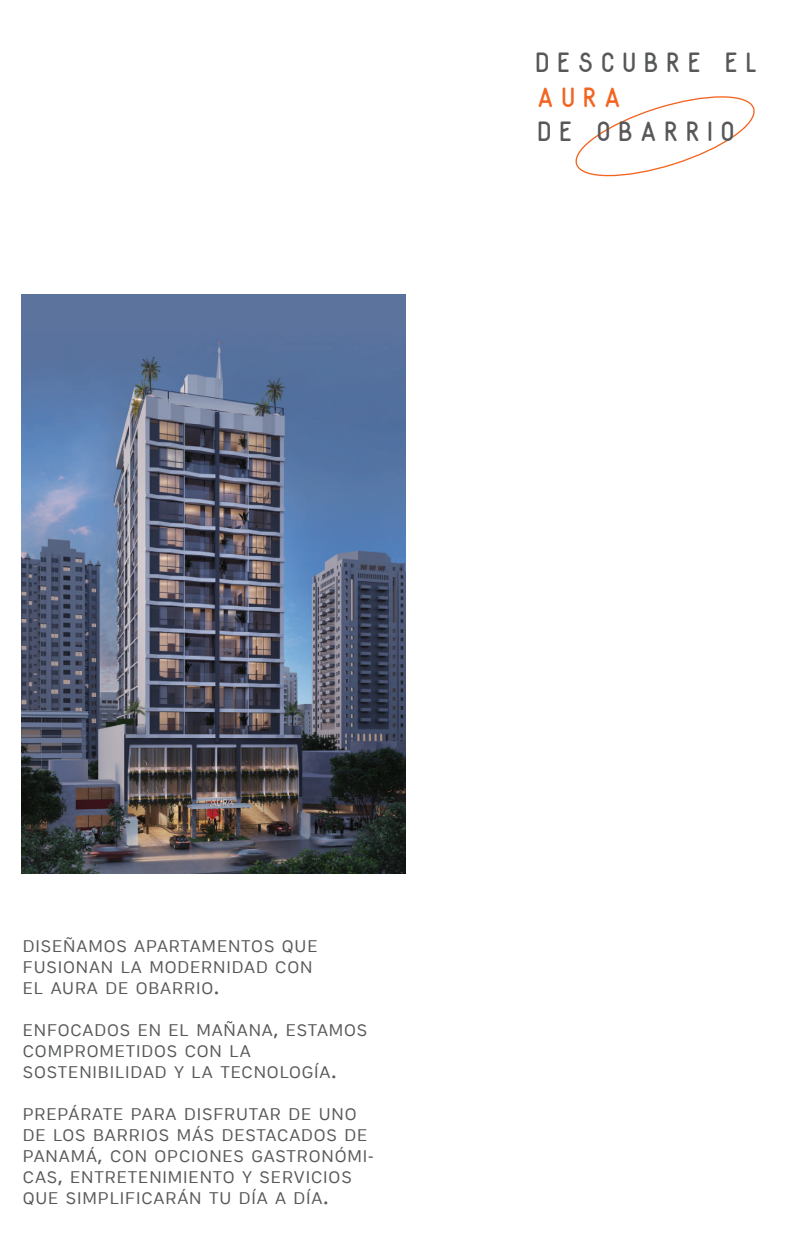
<style>
.page{position:relative;width:810px;height:1238px;background:#fff}
.page>*{position:absolute;margin:0;border:0;box-sizing:border-box;transform-origin:0 0}
.t1{font:26.55px "Everbright Sans";letter-spacing:.3em;color:#57585a}
.t2{font:26.55px "Everbright Sans";color:#f36421}
.t3{font:16.8px/21px "Publik";letter-spacing:.05em;color:#57585a}
.s1{font-size:24px}
</style>
<div class="page">
<img style="left:21px;top:295px;width:385px;height:578px">
<svg style="left:575px;top:96px;width:180px;height:81px"></svg>
<h1 class="t1" style="left:537px;top:52px;width:223px">DESCUBRE EL</h1>
<h1 class="t2" style="left:539px;top:87px;width:85px">AURA</h1>
<h1 class="t1" style="left:539px;top:121px;width:198px">DE OBARRIO</h1>
<p class="t3" style="left:23px;top:936px;width:296px">DISEÑAMOS APARTAMENTOS QUE<br>FUSIONAN LA MODERNIDAD CON<br>EL AURA DE OBARRIO<span class="s1">.</span></p>
<p class="t3" style="left:23px;top:1020px;width:346px">ENFOCADOS EN EL MAÑANA<span class="s1">,</span> ESTAMOS<br>COMPROMETIDOS CON LA<br>SOSTENIBILIDAD Y LA TECNOLOGÍA<span class="s1">.</span></p>
<p class="t3" style="left:23px;top:1104px;width:352px">PREPÁRATE PARA DISFRUTAR DE UNO<br>DE LOS BARRIOS MÁS DESTACADOS DE<br>PANAMÁ<span class="s1">,</span> CON OPCIONES GASTRONÓMI-<br>CAS<span class="s1">,</span> ENTRETENIMIENTO Y SERVICIOS<br>QUE SIMPLIFICARÁN TU DÍA A DÍA<span class="s1">.</span></p>
</div>
